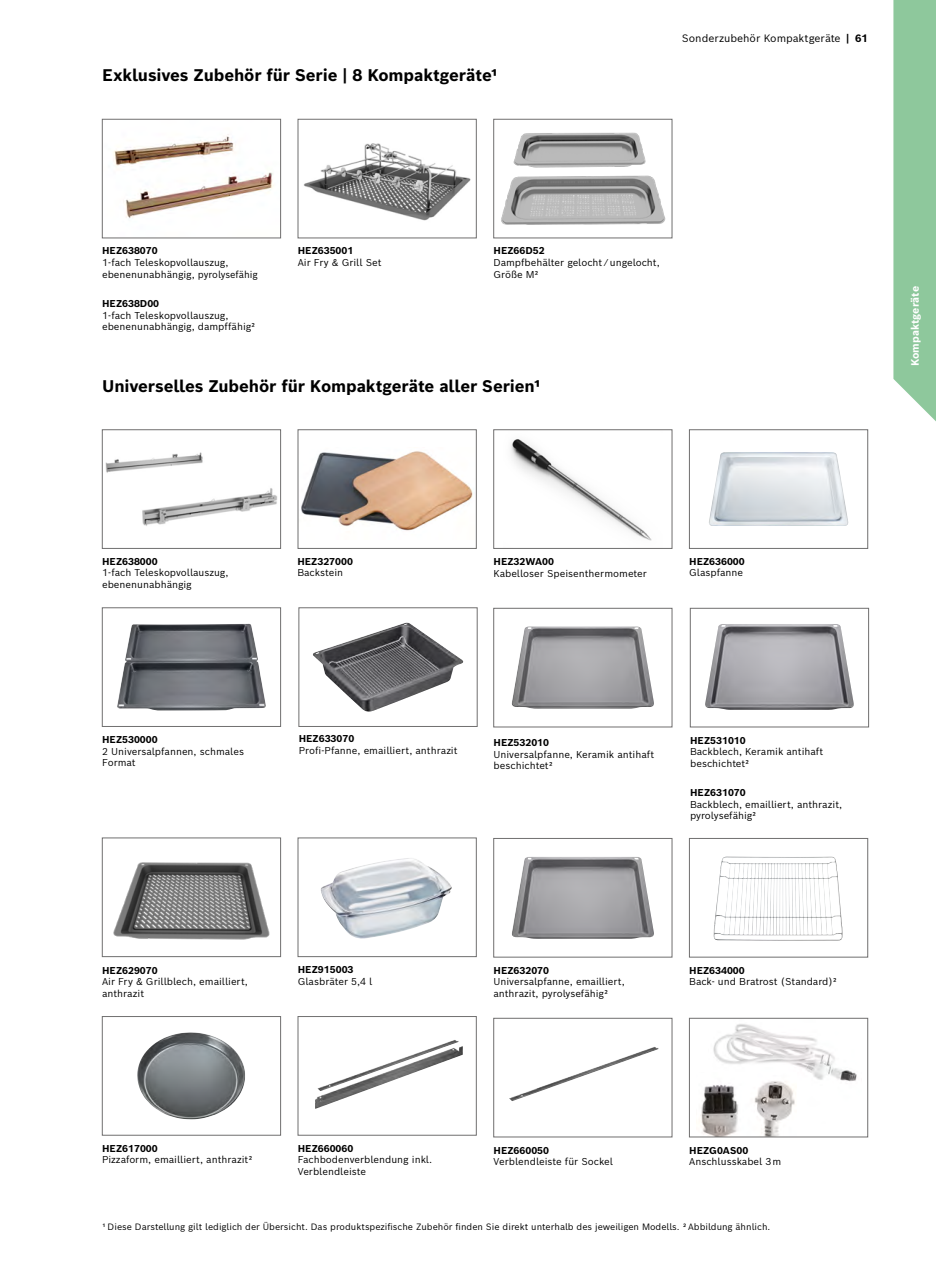
<style>
.page{position:relative;width:936px;height:1263px;background:#fff}
.page>*{position:absolute;margin:0;border:0;box-sizing:border-box;transform-origin:0 0}
.t1{font:700 16.5px "Bosch Sans";letter-spacing:-.01em;color:#000}
.t2{font:10.5px "Bosch Sans";color:#000}
.t3{font:700 10.5px "Bosch Sans";color:#fff}
.t4{font:9.75px/11.6px "Bosch Sans";color:#000}
.t5{font:700 9.75px "Bosch Sans";color:#000}
.t6{font:9px "Bosch Sans";color:#000}
.s1{font-weight:700}
</style>
<div class="page">
<img style="left:303px;top:143px;width:168px;height:78px">
<div style="left:298px;top:119px;width:178px;height:119px;border:1px solid #706f6f"></div>
<img style="left:113px;top:134px;width:161px;height:85px">
<div style="left:102px;top:119px;width:179px;height:119px;border:1px solid #706f6f"></div>
<img style="left:501px;top:132px;width:165px;height:93px">
<div style="left:493px;top:119px;width:179px;height:119px;border:1px solid #706f6f"></div>
<img style="left:113px;top:862px;width:157px;height:78px">
<div style="left:102px;top:838px;width:179px;height:119px;border:1px solid #706f6f"></div>
<img style="left:117px;top:624px;width:149px;height:86px">
<div style="left:102px;top:608px;width:179px;height:119px;border:1px solid #706f6f"></div>
<img style="left:705px;top:624px;width:148px;height:86px">
<div style="left:690px;top:608px;width:178px;height:119px;border:1px solid #706f6f"></div>
<img style="left:301px;top:451px;width:172px;height:80px">
<div style="left:298px;top:429px;width:178px;height:120px;border:1px solid #706f6f"></div>
<img style="left:313px;top:623px;width:150px;height:89px">
<div style="left:299px;top:608px;width:178px;height:119px;border:1px solid #706f6f"></div>
<img style="left:709px;top:452px;width:139px;height:74px">
<div style="left:689px;top:429px;width:178px;height:120px;border:1px solid #706f6f"></div>
<img style="left:321px;top:858px;width:131px;height:81px">
<div style="left:298px;top:838px;width:178px;height:119px;border:1px solid #706f6f"></div>
<img style="left:511px;top:626px;width:143px;height:83px">
<div style="left:493px;top:608px;width:179px;height:119px;border:1px solid #706f6f"></div>
<img style="left:412px;top:1040px;width:42px;height:15px">
<div style="left:298px;top:1016px;width:178px;height:119px;border:1px solid #706f6f"></div>
<img style="left:606px;top:1047px;width:47px;height:17px">
<div style="left:493px;top:1018px;width:179px;height:119px;border:1px solid #706f6f"></div>
<img style="left:713px;top:1024px;width:144px;height:58px">
<img style="left:701px;top:1073px;width:95px;height:62px">
<div style="left:689px;top:1018px;width:178px;height:119px;border:1px solid #706f6f"></div>
<img style="left:137px;top:1032px;width:108px;height:87px">
<div style="left:102px;top:1016px;width:179px;height:119px;border:1px solid #706f6f"></div>
<img style="left:713px;top:857px;width:129px;height:84px">
<div style="left:689px;top:838px;width:178px;height:119px;border:1px solid #706f6f"></div>
<img style="left:512px;top:857px;width:142px;height:82px">
<div style="left:493px;top:838px;width:179px;height:119px;border:1px solid #706f6f"></div>
<img style="left:511px;top:439px;width:141px;height:102px">
<div style="left:493px;top:429px;width:179px;height:120px;border:1px solid #706f6f"></div>
<img style="left:105px;top:452px;width:172px;height:74px">
<div style="left:102px;top:429px;width:179px;height:120px;border:1px solid #706f6f"></div>
<svg style="left:893px;top:0;width:42px;height:421px;background:#96cba3"></svg>
<h1 class="t1" style="left:102px;top:64px;width:397px">Exklusives Zubehör für Serie | 8 Kompaktgeräte1</h1>
<p class="t2" style="left:681px;top:31px;width:188px">Sonderzubehör Kompaktgeräte <span class="s1">| 61</span></p>
<p class="t5" style="left:102px;top:244px;width:57px">HEZ638070</p>
<p class="t4" style="left:102px;top:256px;width:157px">1-fach Teleskopvollauszug, ebenenunabhängig, pyrolysefähig</p>
<p class="t5" style="left:102px;top:297px;width:59px">HEZ638D00</p>
<p class="t4" style="left:102px;top:309px;width:155px">1-fach Teleskopvollauszug, ebenenunabhängig, dampffähig2</p>
<p class="t5" style="left:298px;top:244px;width:57px">HEZ635001</p>
<p class="t4" style="left:298px;top:256px;width:85px">Air Fry &amp; Grill Set</p>
<p class="t5" style="left:493px;top:244px;width:53px">HEZ66D52</p>
<p class="t4" style="left:493px;top:256px;width:168px">Dampfbehälter gelocht / ungelocht,<br>Größe M2</p>
<h1 class="t1" style="left:102px;top:375px;width:440px">Universelles Zubehör für Kompaktgeräte aller Serien1</h1>
<p class="t5" style="left:102px;top:555px;width:57px">HEZ638000</p>
<p class="t4" style="left:102px;top:567px;width:128px">1-fach Teleskopvollauszug, ebenenunabhängig</p>
<p class="t5" style="left:297px;top:555px;width:57px">HEZ327000</p>
<p class="t4" style="left:297px;top:567px;width:47px">Backstein</p>
<p class="t5" style="left:493px;top:555px;width:62px">HEZ32WA00</p>
<p class="t4" style="left:493px;top:567px;width:155px">Kabelloser Speisenthermometer</p>
<p class="t5" style="left:689px;top:555px;width:57px">HEZ636000</p>
<p class="t4" style="left:689px;top:567px;width:55px">Glaspfanne</p>
<p class="t5" style="left:102px;top:733px;width:57px">HEZ530000</p>
<p class="t4" style="left:102px;top:745px;width:143px">2 Universalpfannen, schmales<br>Format</p>
<p class="t5" style="left:299px;top:732px;width:57px">HEZ633070</p>
<p class="t4" style="left:299px;top:744px;width:160px">Profi-Pfanne, emailliert, anthrazit</p>
<p class="t5" style="left:493px;top:736px;width:57px">HEZ532010</p>
<p class="t4" style="left:493px;top:748px;width:162px">Universalpfanne, Keramik antihaft beschichtet2</p>
<p class="t5" style="left:690px;top:733px;width:57px">HEZ531010</p>
<p class="t4" style="left:690px;top:745px;width:135px">Backblech, Keramik antihaft beschichtet2</p>
<p class="t5" style="left:690px;top:786px;width:57px">HEZ631070</p>
<p class="t4" style="left:690px;top:798px;width:154px">Backblech, emailliert, anthrazit, pyrolysefähig2</p>
<p class="t5" style="left:102px;top:963px;width:57px">HEZ629070</p>
<p class="t4" style="left:102px;top:975px;width:147px">Air Fry &amp; Grillblech, emailliert, anthrazit</p>
<p class="t5" style="left:298px;top:963px;width:57px">HEZ915003</p>
<p class="t4" style="left:298px;top:975px;width:76px">Glasbräter 5,4 l</p>
<p class="t5" style="left:493px;top:964px;width:57px">HEZ632070</p>
<p class="t4" style="left:493px;top:976px;width:133px">Universalpfanne, emailliert, anthrazit, pyrolysefähig2</p>
<p class="t5" style="left:689px;top:964px;width:57px">HEZ634000</p>
<p class="t4" style="left:689px;top:976px;width:149px">Back- und Bratrost (Standard)2</p>
<p class="t5" style="left:102px;top:1142px;width:57px">HEZ617000</p>
<p class="t4" style="left:102px;top:1154px;width:152px">Pizzaform, emailliert, anthrazit2</p>
<p class="t5" style="left:298px;top:1142px;width:57px">HEZ660060</p>
<p class="t4" style="left:298px;top:1154px;width:136px">Fachbodenverblendung inkl.<br>Verblendleiste</p>
<p class="t5" style="left:493px;top:1143px;width:57px">HEZ660050</p>
<p class="t4" style="left:493px;top:1155px;width:121px">Verblendleiste für Sockel</p>
<p class="t5" style="left:689px;top:1143px;width:61px">HEZG0AS00</p>
<p class="t4" style="left:689px;top:1155px;width:94px">Anschlusskabel 3 m</p>
<p class="t6" style="left:102px;top:1221px;width:669px">1 Diese Darstellung gilt lediglich der Übersicht. Das produktspezifische Zubehör finden Sie direkt unterhalb des jeweiligen Modells. 2 Abbildung ähnlich.</p>
<p class="t3" style="left:908px;top:366px;width:81px;rotate:-90deg">Kompaktgeräte</p>
</div>
